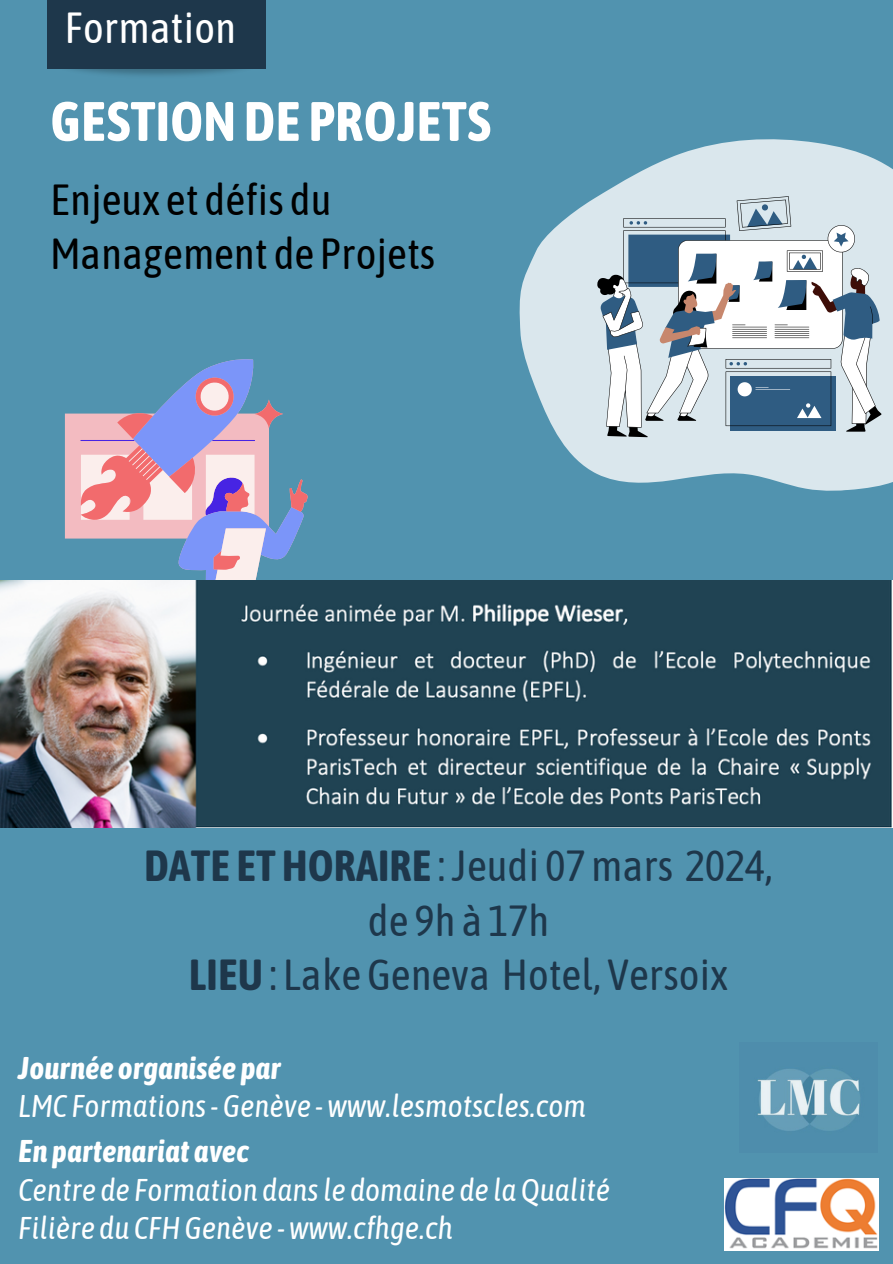
<style>
.page{position:relative;width:893px;height:1264px;background:#fff}
.page>*{position:absolute;margin:0;border:0;box-sizing:border-box;transform-origin:0 0}
.t1{font:700 55.35px "Asap Condensed";color:#fff}
.t2{font:43.35px "Asap Condensed";color:#1e374b}
.t3{font:43.35px/54px "Asap Condensed";color:#000}
.t4{font:43.35px "Asap Condensed";color:#fff}
.t5{font:italic 31.35px "Asap Condensed";color:#fff}
.t6{font:italic 700 31.35px "Asap Condensed";color:#fff}
.s1{font-weight:700}
</style>
<div class="page">
<div style="left:0;top:0;width:892px;height:1263px;background:#5193af"></div>
<svg style="left:519px;top:139px;width:373px;height:352px;fill:#dae7ed"></svg>
<svg style="left:596px;top:196px;width:285px;height:241px;background:#b6c4ce"></svg>
<div style="left:65px;top:413px;width:15px;height:126px;background:#f3bbc1"></div>
<svg style="left:80px;top:359px;width:228px;height:221px"></svg>
<img style="left:757px;top:1069px;width:103px;height:62px">
<div style="left:47px;top:0;width:218px;height:68px;background:#1e374b"></div>
<img style="left:0;top:580px;width:892px;height:247px">
<img style="left:724px;top:1178px;width:154px;height:72px">
<p class="t4" style="left:65px;top:3px;width:173px">Formation</p>
<p class="t1" style="left:50px;top:89px;width:442px">GESTIONDE PROJETS</p>
<p class="t3" style="left:50px;top:173px;width:386px">Enjeux et défis du<br>Management de Projets</p>
<p class="t2" style="left:144px;top:841px;width:630px"><span class="s1">DATE ETHORAIRE</span> :Jeudi 07mars 2024,</p>
<p class="t2" style="left:368px;top:895px;width:183px">de 9h à 17h</p>
<p class="t2" style="left:189px;top:949px;width:540px"><span class="s1">LIEU</span>: LakeGeneva Hotel, Versoix</p>
<p class="t6" style="left:18px;top:1049px;width:264px">Journée organisée par</p>
<p class="t5" style="left:18px;top:1087px;width:569px">LMC Formations-Genève -www.lesmotscles.com</p>
<p class="t6" style="left:18px;top:1132px;width:232px">En partenariat avec</p>
<p class="t5" style="left:18px;top:1171px;width:593px">Centre de Formation dansle domaine de laQualité</p>
<p class="t5" style="left:18px;top:1209px;width:436px">Filière du CFHGenève -www.cfhge.ch</p>
</div>
